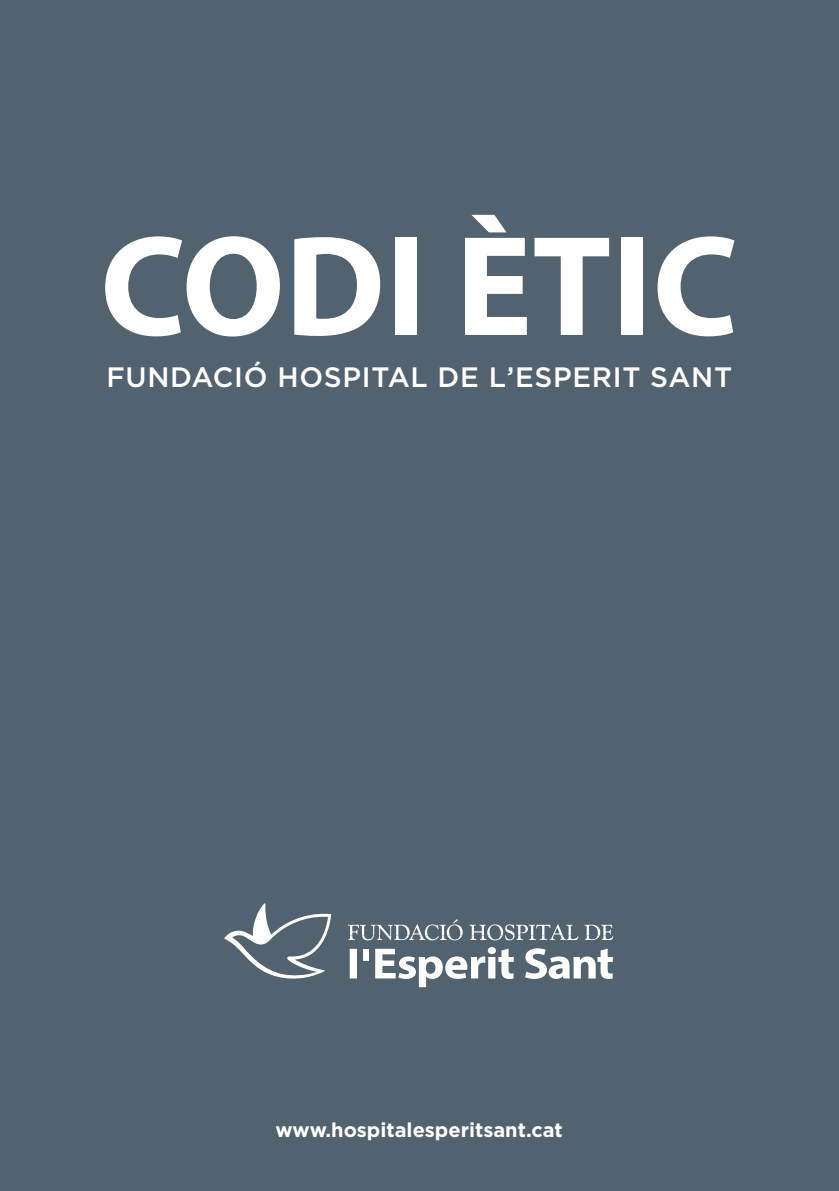
<style>
.page{position:relative;width:839px;height:1191px;background:#52626f}
.page>*{position:absolute;margin:0;border:0;box-sizing:border-box;transform-origin:0 0}
.t1{font:700 144px "Myriad Pro";color:#fff}
.t2{font:500 28px "Gotham";letter-spacing:.025em;color:#fff}
.t3{font:700 20px "Gotham";color:#fff}
</style>
<div class="page">
<svg style="left:350px;top:947px;width:263px;height:40px"></svg>
<svg style="left:348px;top:919px;width:265px;height:21px"></svg>
<svg style="left:224px;top:903px;width:107px;height:76px"></svg>
<h1 class="t1" style="left:100px;top:201px;width:640px">CODI ÈTIC</h1>
<p class="t2" style="left:106px;top:366px;width:627px">FUNDACIÓ HOSPITAL DE L’ESPERIT SANT</p>
<p class="t3" style="left:276px;top:1121px;width:289px">www.hospitalesperitsant.cat</p>
</div>
